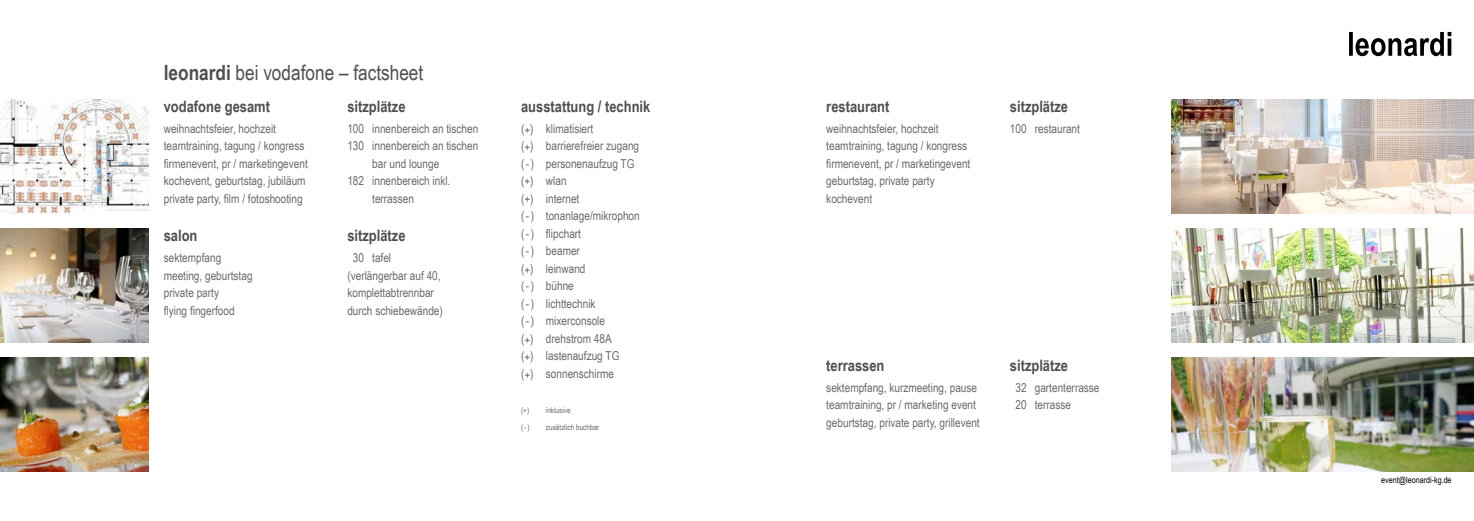
<style>
.page{position:relative;width:1474px;height:521px;background:#fff}
.page>*{position:absolute;margin:0;border:0;box-sizing:border-box;transform-origin:0 0}
.t1{font:21px "Arial Narrow";color:#4f4f51}
.t2{font:700 15.75px "Arial Narrow";color:#4f4f51}
.t3{font:12.25px/17.5px "Arial Narrow";color:#696a6d}
.t4{font:8.75px "Arial Narrow";color:#000}
.t5{font:7.88px "Arial Narrow";color:#696a6d}
.s1{font-weight:700}
</style>
<div class="page">
<img style="left:0;top:99px;width:149px;height:114px">
<img style="left:0;top:228px;width:149px;height:114px">
<img style="left:1171px;top:99px;width:302px;height:114px">
<img style="left:1171px;top:228px;width:302px;height:114px">
<img style="left:1171px;top:357px;width:302px;height:114px">
<img style="left:0;top:357px;width:149px;height:114px">
<svg style="left:1349px;top:32px;width:102px;height:24px"></svg>
<h1 class="t1" style="left:164px;top:57px;width:261px"><span class="s1">leonardi</span> bei vodafone – factsheet</h1>
<p class="t2" style="left:164px;top:94px;width:108px">vodafone gesamt</p>
<p class="t3" style="left:164px;top:119px;width:146px">weihnachtsfeier, hochzeit teamtraining, tagung / kongress firmenevent, pr / marketingevent kochevent, geburtstag, jubiläum private party, film / fotoshooting</p>
<p class="t2" style="left:164px;top:224px;width:35px">salon</p>
<p class="t3" style="left:164px;top:249px;width:90px">sektempfang meeting, geburtstag private party<br>flying fingerfood</p>
<p class="t2" style="left:347px;top:94px;width:60px">sitzplätze</p>
<p class="t3" style="left:347px;top:119px;width:132px">100 innenbereich an tischen</p>
<p class="t3" style="left:347px;top:137px;width:132px">130 innenbereich an tischen</p>
<p class="t3" style="left:372px;top:154px;width:69px">bar und lounge</p>
<p class="t3" style="left:347px;top:172px;width:104px">182 innenbereich inkl.</p>
<p class="t3" style="left:372px;top:189px;width:43px">terrassen</p>
<p class="t2" style="left:347px;top:224px;width:60px">sitzplätze</p>
<p class="t3" style="left:347px;top:249px;width:97px;text-indent:6px">30 tafel (verlängerbar auf 40, komplettabtrennbar durch schiebewände)</p>
<p class="t2" style="left:521px;top:94px;width:131px">ausstattung / technik</p>
<p class="t3" style="left:521px;top:119px;width:120px">(+) klimatisiert<br>(+) barrierefreier zugang (-) personenaufzug TG (+) wlan<br>(+) internet<br>(-) tonanlage/mikrophon ( - ) flipchart<br>(-) beamer<br>(+) leinwand<br>(-) bühne<br>(-) lichttechnik<br>(-) mixerconsole<br>(+) drehstrom 48A<br>(+) lastenaufzug TG<br>(+) sonnenschirme</p>
<p class="t5" style="left:521px;top:404px;width:10px">(+)</p>
<p class="t5" style="left:546px;top:404px;width:26px">inklusive</p>
<p class="t5" style="left:521px;top:422px;width:10px">(-)</p>
<p class="t5" style="left:546px;top:422px;width:55px">zusätzlich buchbar</p>
<p class="t2" style="left:826px;top:94px;width:65px">restaurant</p>
<p class="t3" style="left:826px;top:119px;width:146px">weihnachtsfeier, hochzeit teamtraining, tagung / kongress firmenevent, pr / marketingevent geburtstag, private party kochevent</p>
<p class="t2" style="left:1009px;top:94px;width:60px">sitzplätze</p>
<p class="t3" style="left:1009px;top:119px;width:72px">100 restaurant</p>
<p class="t2" style="left:826px;top:353px;width:60px">terrassen</p>
<p class="t3" style="left:826px;top:378px;width:155px">sektempfang, kurzmeeting, pause teamtraining, pr / marketing event geburtstag, private party, grillevent</p>
<p class="t2" style="left:1009px;top:353px;width:60px">sitzplätze</p>
<p class="t3" style="left:1015px;top:378px;width:85px">32 gartenterrasse<br>20 terrasse</p>
<p class="t4" style="left:1381px;top:473px;width:72px">event@leonardi-kg.de</p>
</div>
